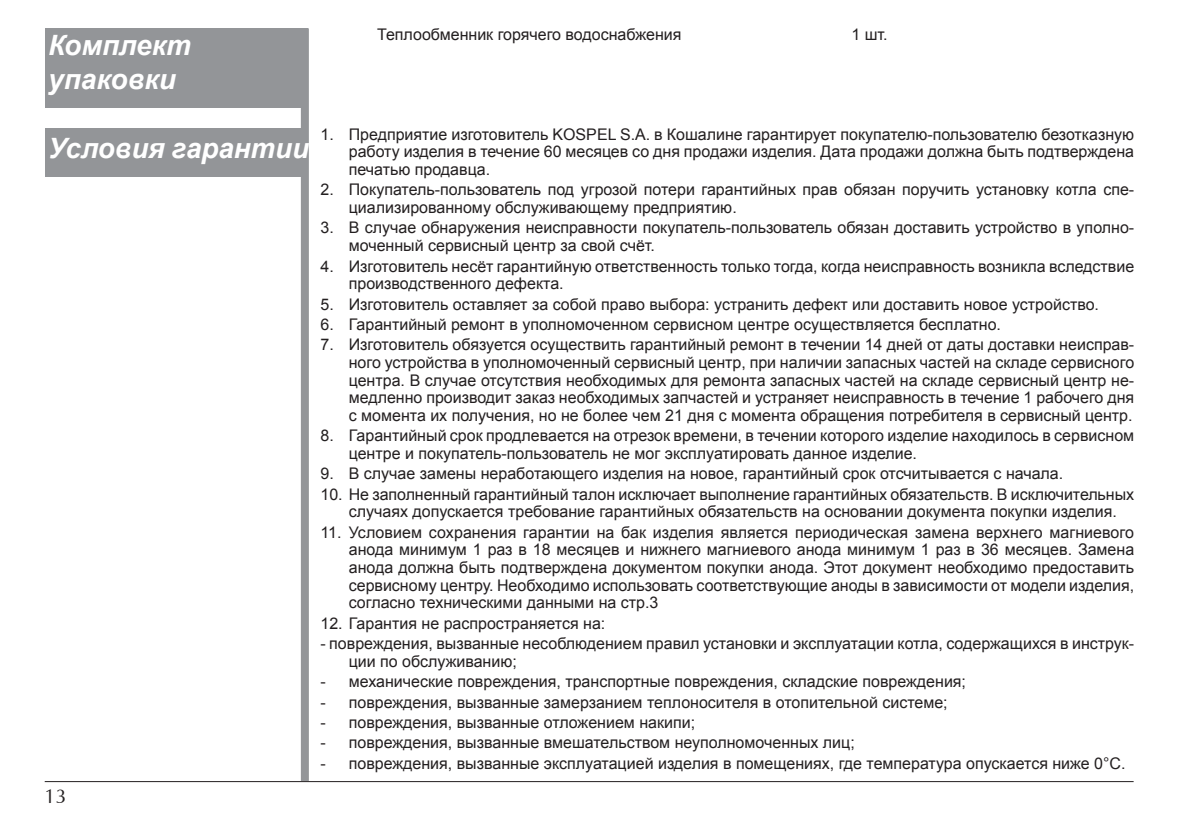
<style>
.page{position:relative;width:1191px;height:840px;background:#fff}
.page>*{position:absolute;margin:0;border:0;box-sizing:border-box;transform-origin:0 0}
.tyt_rozdz{font:italic 700 28px/33.6px "Arial";color:#fff}
.t1{font:20px "Ottawa";color:#231f20}
.podpunkty{font:16px/17.6px "Arial";color:#231f20}
.wykaz{font:16px "Arial";color:#231f20}
</style>
<div class="page">
<div style="left:301px;top:28px;width:8px;height:752px;background:#939598"></div>
<hr style="left:45px;top:780px;width:1088px;height:1px;background:#231f20">
<div style="left:45px;top:28px;width:263px;height:80px;background:#939598"></div>
<div style="left:45px;top:128px;width:260px;height:48px;background:#939598"></div>
<p class="tyt_rozdz" style="left:48px;top:30px;width:144px">Комплект упаковки</p>
<p class="wykaz" style="left:377px;top:24px;width:306px">Теплообменник горячего водоснабжения</p>
<p class="wykaz" style="left:851px;top:24px;width:38px">1 шт.</p>
<p class="tyt_rozdz" style="left:48px;top:132px;width:262px">Условия гарантии</p>
<p class="t1" style="left:45px;top:784px;width:24px">13</p>
<p class="podpunkty" style="left:349px;top:125px;width:787px;text-align:justify;text-indent:-28px">1. Предприятие изготовитель KOSPEL S.A. в Кошалине гарантирует покупателю-пользователю безотказную работу изделия в течение 60 месяцев со дня продажи изделия. Дата продажи должна быть подтверждена печатью продавца.</p>
<p class="podpunkty" style="left:349px;top:181px;width:787px;text-indent:-28px">2. Покупатель-пользователь под угрозой потери гарантийных прав обязан поручить установку котла спе&shy;циализированному обслуживающему предприятию.</p>
<p class="podpunkty" style="left:349px;top:219px;width:787px;text-indent:-28px">3. В случае обнаружения неисправности покупатель-пользователь обязан доставить устройство в уполно&shy;моченный сервисный центр за свой счёт.</p>
<p class="podpunkty" style="left:349px;top:257px;width:787px;text-indent:-28px">4. Изготовитель несёт гарантийную ответственность только тогда, когда неисправность возникла вследствие производственного дефекта.</p>
<p class="podpunkty" style="left:320px;top:295px;width:780px">5. Изготовитель оставляет за собой право выбора: устранить дефект или доставить новое устройство.</p>
<p class="podpunkty" style="left:320px;top:315px;width:682px">6. Гарантийный ремонт в уполномоченном сервисном центре осуществляется бесплатно.</p>
<p class="podpunkty" style="left:349px;top:336px;width:787px;text-align:justify;text-indent:-28px">7. Изготовитель обязуется осуществить гарантийный ремонт в течении 14 дней от даты доставки неисправ&shy;ного устройства в уполномоченный сервисный центр, при наличии запасных частей на складе сервисного центра. В случае отсутствия необходимых для ремонта запасных частей на складе сервисный центр не&shy;медленно производит заказ необходимых запчастей и устраняет неисправность в течение 1 рабочего дня с момента их получения, но не более чем 21 дня с момента обращения потребителя в сервисный центр.</p>
<p class="podpunkty" style="left:349px;top:427px;width:787px;text-indent:-28px">8. Гарантийный срок продлевается на отрезок времени, в течении которого изделие находилось в сервисном центре и покупатель-пользователь не мог эксплуатировать данное изделие.</p>
<p class="podpunkty" style="left:320px;top:465px;width:744px">9. В случае замены неработающего изделия на новое, гарантийный срок отсчитывается c начала.</p>
<p class="podpunkty" style="left:349px;top:485px;width:787px;text-indent:-28px">10. Не заполненный гарантийный талон исключает выполнение гарантийных обязательств. В исключительных случаях допускается требование гарантийных обязательств на основании документа покупки изделия.</p>
<p class="podpunkty" style="left:349px;top:523px;width:787px;text-align:justify;text-indent:-28px">11. Условием сохранения гарантии на бак изделия является периодическая замена верхнего магниевого анода минимум 1 раз в 18 месяцев и нижнего магниевого анода минимум 1 раз в 36 месяцев. Замена анода должна быть подтверждена документом покупки анода. Этот документ необходимо предоставить сервисному центру. Необходимо использовать соответствующие аноды в зависимости от модели изделия, согласно техническими данными на стр.3</p>
<p class="podpunkty" style="left:320px;top:614px;width:286px">12. Гарантия не распространяется на:</p>
<p class="podpunkty" style="left:349px;top:634px;width:787px;text-indent:-28px">- повреждения, вызванные несоблюдением правил установки и эксплуатации котла, содержащихся в инструк&shy;ции по обслуживанию;</p>
<p class="podpunkty" style="left:320px;top:672px;width:647px">- механические повреждения, транспортные повреждения, складские повреждения;</p>
<p class="podpunkty" style="left:320px;top:693px;width:629px">- повреждения, вызванные замерзанием теплоносителя в отопительной системе;</p>
<p class="podpunkty" style="left:320px;top:713px;width:376px">- повреждения, вызванные отложением накипи;</p>
<p class="podpunkty" style="left:320px;top:733px;width:536px">- повреждения, вызванные вмешательством неуполномоченных лиц;</p>
<p class="podpunkty" style="left:320px;top:754px;width:806px">- повреждения, вызванные эксплуатацией изделия в помещениях, где температура опускается ниже 0°С.</p>
</div>
